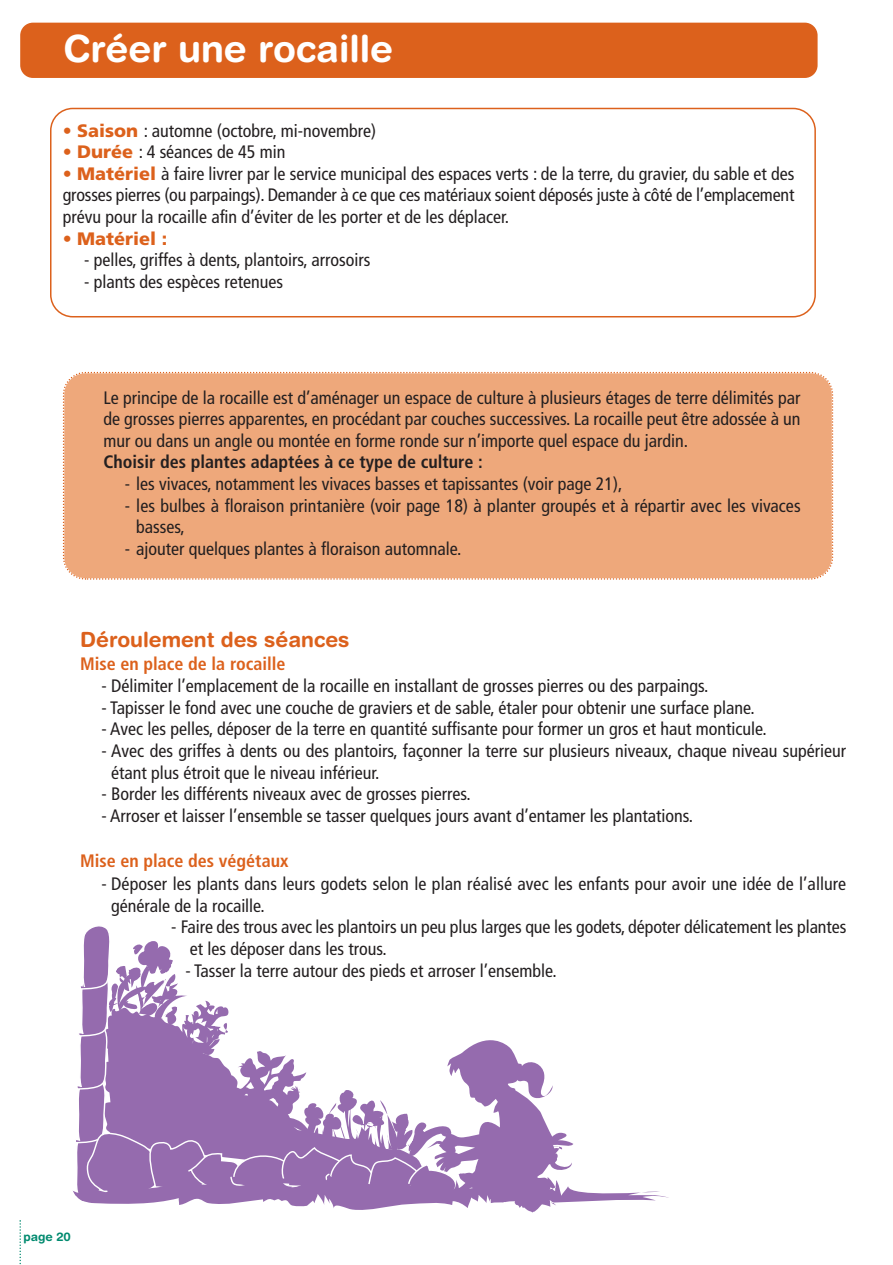
<style>
.page{position:relative;width:893px;height:1265px;background:#fff}
.page>*{position:absolute;margin:0;border:0;box-sizing:border-box;transform-origin:0 0}
.t1{font:700 37.5px "Helvetica Rounded";color:#fff}
.t2{font:700 21px "Helvetica Rounded";color:#dc611c}
.t3{font:condensed 18px/21.6px "Frutiger";color:#231f20}
.t4{font:700 condensed 18px "Frutiger";color:#dc611c}
.t5{font:700 condensed 18px "Frutiger";color:#231f20}
.t6{font:900 18px "Frutiger";color:#dc611c}
.t7{font:700 12px "Helvetica Rounded";color:#008a6f}
.s1{font-weight:900;font-stretch:normal;color:#dc611c}
</style>
<div class="page">
<svg style="left:19px;top:1220px;width:2px;height:44px"></svg>
<div style="left:20px;top:23px;width:797px;height:55px;background:#dc611c;border-radius:13px"></div>
<div style="left:62px;top:371px;width:771px;height:209px;background:#eea87b"></div>
<svg style="left:50px;top:108px;width:765px;height:209px"></svg>
<svg style="left:72px;top:926px;width:597px;height:286px"></svg>
<h1 class="t1" style="left:63px;top:26px;width:331px">Créer une rocaille</h1>
<p class="t3" style="left:63px;top:120px;width:315px"><span class="s1">• Saison</span> : automne (octobre, mi-novembre)</p>
<p class="t3" style="left:63px;top:141px;width:224px"><span class="s1">• Durée</span> : 4 séances de 45 min</p>
<p class="t3" style="left:63px;top:163px;width:733px;text-align:justify"><span class="s1">• Matériel</span> à faire livrer par le service municipal des espaces verts : de la terre, du gravier, du sable et des grosses pierres (ou parpaings). Demander à ce que ces matériaux soient déposés juste à côté de l’emplacement prévu pour la rocaille afin d’éviter de les porter et de les déplacer.</p>
<p class="t6" style="left:63px;top:227px;width:106px">• Matériel :</p>
<p class="t3" style="left:84px;top:249px;width:288px">- pelles, griffes à dents, plantoirs, arrosoirs</p>
<p class="t3" style="left:84px;top:271px;width:201px">- plants des espèces retenues</p>
<p class="t3" style="left:103px;top:386px;width:698px;text-align:justify">Le principe de la rocaille est d’aménager un espace de culture à plusieurs étages de terre délimités par de grosses pierres apparentes, en procédant par couches successives. La rocaille peut être adossée à un mur ou dans un angle ou montée en forme ronde sur n’importe quel espace du jardin.</p>
<p class="t5" style="left:103px;top:451px;width:380px">Choisir des plantes adaptées à ce type de culture :</p>
<p class="t3" style="left:125px;top:473px;width:499px">- les vivaces, notamment les vivaces basses et tapissantes (voir page 21),</p>
<p class="t3" style="left:136px;top:494px;width:666px;text-indent:-11px">- les bulbes à floraison printanière (voir page 18) à planter groupés et à répartir avec les vivaces basses,</p>
<p class="t3" style="left:125px;top:538px;width:338px">- ajouter quelques plantes à floraison automnale.</p>
<p class="t2" style="left:80px;top:626px;width:270px">Déroulement des séances</p>
<p class="t4" style="left:80px;top:653px;width:207px">Mise en place de la rocaille</p>
<p class="t3" style="left:102px;top:675px;width:608px">- Délimiter l’emplacement de la rocaille en installant de grosses pierres ou des parpaings.</p>
<p class="t3" style="left:102px;top:696px;width:654px">- Tapisser le fond avec une couche de graviers et de sable, étaler pour obtenir une surface plane.</p>
<p class="t3" style="left:102px;top:718px;width:666px">- Avec les pelles, déposer de la terre en quantité suffisante pour former un gros et haut monticule.</p>
<p class="t3" style="left:111px;top:740px;width:736px;text-indent:-9px">- Avec des griffes à dents ou des plantoirs, façonner la terre sur plusieurs niveaux, chaque niveau supérieur étant plus étroit que le niveau inférieur.</p>
<p class="t3" style="left:102px;top:783px;width:371px">- Border les différents niveaux avec de grosses pierres.</p>
<p class="t3" style="left:102px;top:804px;width:593px">- Arroser et laisser l’ensemble se tasser quelques jours avant d’entamer les plantations.</p>
<p class="t4" style="left:80px;top:849px;width:209px">Mise en place des végétaux</p>
<p class="t3" style="left:111px;top:873px;width:736px;text-indent:-9px">- Déposer les plants dans leurs godets selon le plan réalisé avec les enfants pour avoir une idée de l’allure générale de la rocaille.</p>
<p class="t3" style="left:190px;top:916px;width:657px;text-indent:-19px">- Faire des trous avec les plantoirs un peu plus larges que les godets, dépoter délicatement les plantes et les déposer dans les trous.</p>
<p class="t3" style="left:185px;top:959px;width:373px">- Tasser la terre autour des pieds et arroser l’ensemble.</p>
<p class="t7" style="left:23px;top:1229px;width:49px">page 20</p>
</div>
